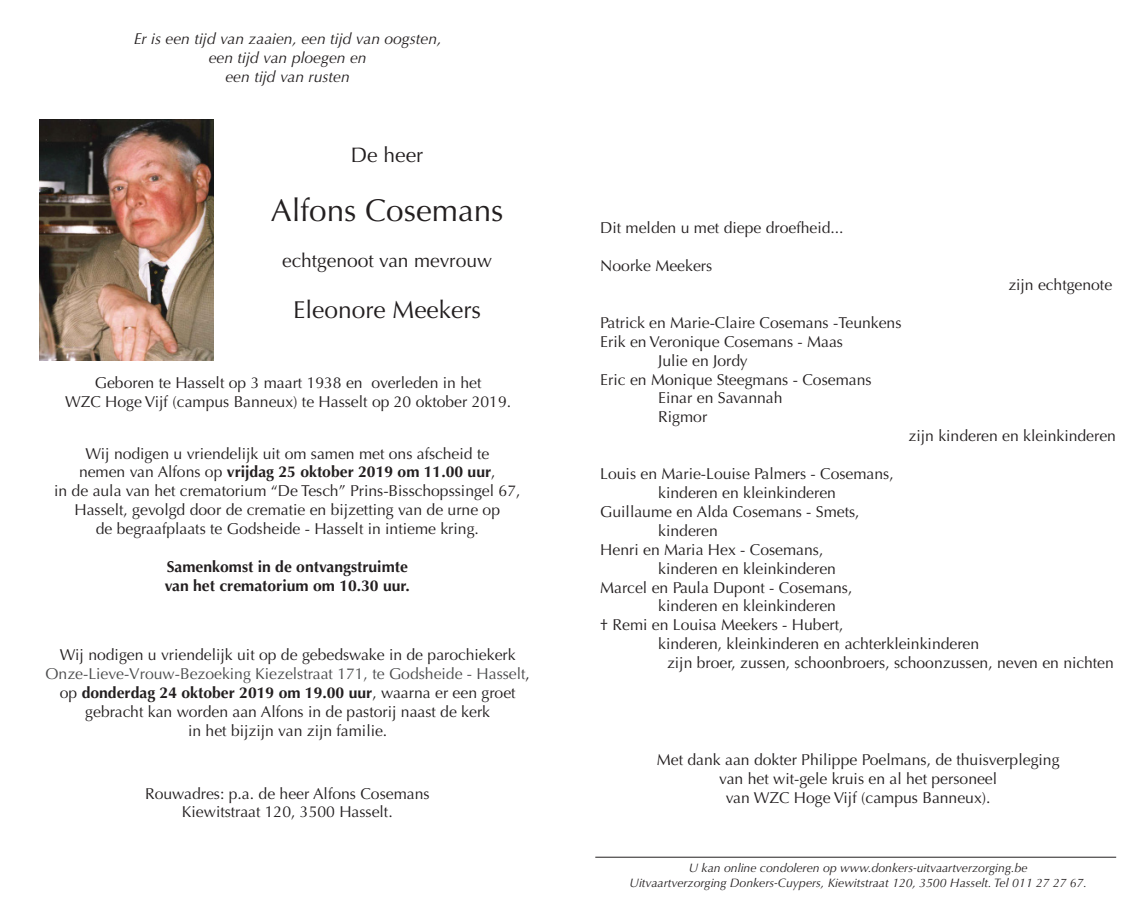
<style>
.page{position:relative;width:1141px;height:918px;background:#fff}
.page>*{position:absolute;margin:0;border:0;box-sizing:border-box;transform-origin:0 0}
.t1{font:31.5px "Optima";color:#231f20}
.t2{font:24.5px "Optima";color:#231f20}
.t3{font:21px "Optima";color:#231f20}
.t4{font:19.25px "Optima";color:#231f20}
.t5{font:15.75px "Optima";color:#231f20}
.t6{font:700 15.75px "Optima";color:#231f20}
.t7{font:italic 15.75px "Optima";color:#231f20}
.t8{font:15.75px "Optima";color:#4b4c4d}
.t9{font:italic 12.25px "Optima";color:#231f20}
.s1{font-weight:400}
.s2{color:#231f20}
</style>
<div class="page">
<hr style="left:595px;top:857px;width:521px;height:1px;background:#231f20">
<img style="left:40px;top:119px;width:174px;height:241px">
<p class="t7" style="left:134px;top:30px;width:309px">Er is een tijd van zaaien, een tijd van oogsten,</p>
<p class="t7" style="left:209px;top:49px;width:160px">een tijd van ploegen en</p>
<p class="t7" style="left:225px;top:68px;width:126px">een tijd van rusten</p>
<p class="t3" style="left:351px;top:143px;width:74px">De heer</p>
<p class="t1" style="left:271px;top:192px;width:234px">Alfons Cosemans</p>
<p class="t4" style="left:282px;top:250px;width:211px">echtgenoot van mevrouw</p>
<p class="t2" style="left:293px;top:295px;width:189px">Eleonore Meekers</p>
<p class="t5" style="left:95px;top:374px;width:388px">Geboren te Hasselt op 3 maart 1938 en overleden in het</p>
<p class="t5" style="left:65px;top:392px;width:448px">WZC Hoge Vijf (campus Banneux) te Hasselt op 20 oktober 2019.</p>
<p class="t5" style="left:85px;top:444px;width:405px">Wij nodigen u vriendelijk uit om samen met ons afscheid te</p>
<p class="t6" style="left:79px;top:463px;width:418px"><span class="s1">nemen van Alfons op</span> vrijdag 25 oktober 2019 om 11.00 uur<span class="s1">,</span></p>
<p class="t5" style="left:54px;top:482px;width:468px">in de aula van het crematorium “De Tesch” Prins-Bisschopssingel 67,</p>
<p class="t5" style="left:75px;top:501px;width:427px">Hasselt, gevolgd door de crematie en bijzetting van de urne op</p>
<p class="t5" style="left:96px;top:520px;width:385px">de begraafplaats te Godsheide - Hasselt in intieme kring.</p>
<p class="t6" style="left:167px;top:557px;width:243px">Samenkomst in de ontvangstruimte</p>
<p class="t6" style="left:165px;top:576px;width:247px">van het crematorium om 10.30 uur.</p>
<p class="t5" style="left:60px;top:645px;width:457px">Wij nodigen u vriendelijk uit op de gebedswake in de parochiekerk</p>
<p class="t8" style="left:45px;top:664px;width:486px">Onze-Lieve-Vrouw-Bezoeking Kiezelstraat 171, te Godsheide - Hasselt<span class="s2">,</span></p>
<p class="t6" style="left:60px;top:683px;width:457px"><span class="s1">op</span> donderdag 24 oktober 2019 om 19.00 uur<span class="s1">, waarna er een groet</span></p>
<p class="t5" style="left:85px;top:702px;width:406px">gebracht kan worden aan Alfons in de pastorij naast de kerk</p>
<p class="t5" style="left:188px;top:721px;width:201px">in het bijzijn van zijn familie.</p>
<p class="t5" style="left:145px;top:784px;width:286px">Rouwadres: p.a. de heer Alfons Cosemans</p>
<p class="t5" style="left:182px;top:803px;width:212px">Kiewitstraat 120, 3500 Hasselt.</p>
<p class="t5" style="left:600px;top:219px;width:245px">Dit melden u met diepe droefheid...</p>
<p class="t5" style="left:600px;top:257px;width:114px">Noorke Meekers</p>
<p class="t5" style="left:1008px;top:275px;width:105px">zijn echtgenote</p>
<p class="t5" style="left:600px;top:313px;width:303px">Patrick en Marie-Claire Cosemans -Teunkens</p>
<p class="t5" style="left:600px;top:332px;width:244px">Erik en Veronique Cosemans - Maas</p>
<p class="t5" style="left:658px;top:351px;width:91px">Julie en Jordy</p>
<p class="t5" style="left:600px;top:370px;width:273px">Eric en Monique Steegmans - Cosemans</p>
<p class="t5" style="left:658px;top:389px;width:126px">Einar en Savannah</p>
<p class="t5" style="left:658px;top:408px;width:50px">Rigmor</p>
<p class="t5" style="left:909px;top:427px;width:209px">zijn kinderen en kleinkinderen</p>
<p class="t5" style="left:600px;top:464px;width:295px">Louis en Marie-Louise Palmers - Cosemans,</p>
<p class="t5" style="left:658px;top:483px;width:179px">kinderen en kleinkinderen</p>
<p class="t5" style="left:600px;top:502px;width:261px">Guillaume en Alda Cosemans - Smets,</p>
<p class="t5" style="left:658px;top:521px;width:61px">kinderen</p>
<p class="t5" style="left:600px;top:540px;width:225px">Henri en Maria Hex - Cosemans,</p>
<p class="t5" style="left:658px;top:559px;width:179px">kinderen en kleinkinderen</p>
<p class="t5" style="left:600px;top:578px;width:254px">Marcel en Paula Dupont - Cosemans,</p>
<p class="t5" style="left:658px;top:597px;width:179px">kinderen en kleinkinderen</p>
<p class="t5" style="left:600px;top:616px;width:245px">† Remi en Louisa Meekers - Hubert,</p>
<p class="t5" style="left:658px;top:635px;width:322px">kinderen, kleinkinderen en achterkleinkinderen</p>
<p class="t5" style="left:667px;top:653px;width:448px">zijn broer, zussen, schoonbroers, schoonzussen, neven en nichten</p>
<p class="t5" style="left:657px;top:750px;width:404px">Met dank aan dokter Philippe Poelmans, de thuisverpleging</p>
<p class="t5" style="left:719px;top:769px;width:279px">van het wit-gele kruis en al het personeel</p>
<p class="t5" style="left:726px;top:788px;width:266px">van WZC Hoge Vijf (campus Banneux).</p>
<p class="t9" style="left:689px;top:861px;width:341px">U kan online condoleren op www.donkers-uitvaartverzorging.be</p>
<p class="t9" style="left:629px;top:875px;width:459px">Uitvaartverzorging Donkers-Cuypers, Kiewitstraat 120, 3500 Hasselt. Tel 011 27 27 67.</p>
</div>
